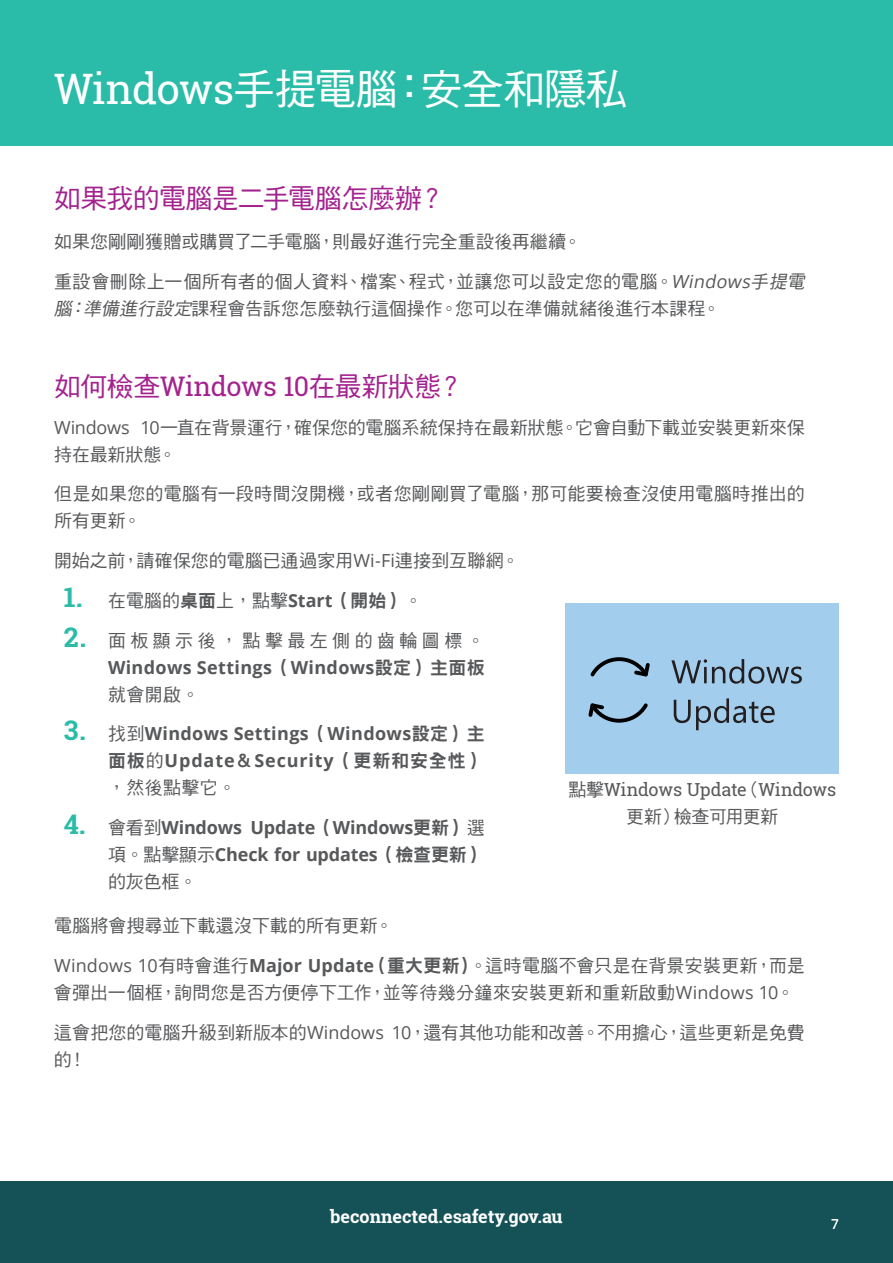
<style>
.page{position:relative;width:893px;height:1263px;background:#fff}
.page>*{position:absolute;margin:0;border:0;box-sizing:border-box;transform-origin:0 0}
.t1{font:42px "DF Hei Std W5";letter-spacing:-.015em;color:#fff}
.t2{font:27px "DF Hei Std W5";letter-spacing:-.025em;color:#a3228e}
.t3{font:18px/27px "DF Hei Std W5";letter-spacing:.005em;color:#57585a}
.t4{font:700 18px/27px "Open Sans";letter-spacing:.02em;color:#57585a;text-align:right}
.t5{font:700 18px/27px "Open Sans";letter-spacing:-.01em;color:#57585a;text-align:right}
.t6{font:700 18px "Roboto Slab";color:#fff}
.t7{font:18px "Roboto Slab";letter-spacing:-.02em;color:#57585a}
.t8{font:18px "DF Hei Std W5";letter-spacing:.245em;color:#57585a}
.t9{font:18px "DF Hei Std W5";letter-spacing:-.02em;color:#57585a}
.t10{font:13.5px "Open Sans";color:#fff}
.s1{font-family:"Roboto Slab"}
.s2{font-family:"Open Sans";font-style:italic}
.s3{font-style:italic}
.s4{font-family:"Open Sans"}
.s5{font-family:"Roboto Slab";font-weight:700;font-size:27px;color:#2abca8}
.s6{font-family:"DF Hei Std W9"}
.s7{font-family:"Open Sans";font-weight:700}
.s8{font-family:"DF Hei Std W9";font-weight:400}
.s9{font-family:"Roboto Slab";font-size:27px;color:#2abca8}
.s10{font-family:"DF Hei Std W5";font-weight:400}
.s11{font-family:"DF Hei Std W5"}
</style>
<div class="page">
<div style="left:0;top:1181px;width:893px;height:82px;background:#155257"></div>
<div style="left:0;top:0;width:893px;height:145px;background:#2abca8"></div>
<div style="left:566px;top:603px;width:273px;height:170px;background:#a2cded"></div>
<svg style="left:590px;top:657px;width:60px;height:20px"></svg>
<svg style="left:588px;top:703px;width:60px;height:20px"></svg>
<svg style="left:674px;top:698px;width:101px;height:32px"></svg>
<svg style="left:671px;top:659px;width:131px;height:25px"></svg>
<h1 class="t1" style="left:54px;top:66px;width:575px"><span class="s1">Windows</span>手提電腦：安全和隱私</h1>
<h2 class="t2" style="left:54px;top:184px;width:392px">如果我的電腦是二手電腦怎麼辦？</h2>
<p class="t3" style="left:54px;top:228px;width:529px">如果您剛剛獲贈或購買了二手電腦，則最好進行完全重設後再繼續。</p>
<p class="t3" style="left:54px;top:268px;width:756px">重設會刪除上一個所有者的個人資料、檔案、程式，並讓您可以設定您的電腦。<span class="s2">Windows</span><span class="s3">手提電腦：準備進行設定</span>課程會告訴您怎麼執行這個操作。您可以在準備就緒後進行本課程。</p>
<h2 class="t2" style="left:54px;top:372px;width:411px">如何檢查<span class="s1">Windows 10</span>在最新狀態？</h2>
<p class="t3" style="left:54px;top:413px;width:752px"><span class="s4">Windows 10</span>一直在背景運行，確保您的電腦系統保持在最新狀態。它會自動下載並安裝更新來保持在最新狀態。</p>
<p class="t3" style="left:54px;top:480px;width:752px">但是如果您的電腦有一段時間沒開機，或者您剛剛買了電腦，那可能要檢查沒使用電腦時推出的所有更新。</p>
<p class="t3" style="left:54px;top:547px;width:467px">開始之前，請確保您的電腦已通過家用<span class="s4">Wi-Fi</span>連接到互聯網。</p>
<p class="t3" style="left:64px;top:587px;width:360px"><span class="s5">1.</span> 在電腦的<span class="s6">桌面</span>上，點擊<span class="s7">Start</span><span class="s6">（開始）</span>。</p>
<p class="t8" style="left:64px;top:630px;width:422px"><span class="s5">2.</span> 面板顯示後，點擊最左側的齒輪圖標。</p>
<p class="t4" style="left:108px;top:653px;width:378px">Windows Settings<span class="s8">（</span>Windows<span class="s8">設定）主面板</span></p>
<p class="t3" style="left:108px;top:680px;width:93px">就會開啟。</p>
<p class="t4" style="left:64px;top:720px;width:422px"><span class="s9">3.</span> <span class="s10">找到</span>Windows Settings<span class="s8">（</span>Windows<span class="s8">設定）主面板</span><span class="s10">的</span>Update<span class="s8">＆</span>Security<span class="s8">（更新和安全性）</span></p>
<p class="t3" style="left:108px;top:774px;width:130px">，然後點擊它。</p>
<p class="t5" style="left:64px;top:814px;width:422px"><span class="s9">4.</span> <span class="s10">會看到</span>Windows Update<span class="s8">（</span>Windows<span class="s8">更新）</span><span class="s10">選項。點擊顯示</span>Check for updates<span class="s8">（檢查更新）</span></p>
<p class="t3" style="left:108px;top:868px;width:91px">的灰色框。</p>
<p class="t3" style="left:54px;top:912px;width:340px">電腦將會搜尋並下載還沒下載的所有更新。</p>
<p class="t3" style="left:54px;top:952px;width:752px"><span class="s4">Windows 10</span>有時會進行<span class="s7">Major Update</span><span class="s6">（重大更新）</span>。這時電腦不會只是在背景安裝更新，而是會彈出一個框，詢問您是否方便停下工作，並等待幾分鐘來安裝更新和重新啟動<span class="s4">Windows 10</span>。</p>
<p class="t3" style="left:54px;top:1018px;width:752px">這會把您的電腦升級到新版本的<span class="s4">Windows 10</span>，還有其他功能和改善。不用擔心，這些更新是免費的！</p>
<p class="t7" style="left:568px;top:777px;width:270px"><span class="s11">點擊</span>Windows Update<span class="s11">（</span>Windows</p>
<p class="t9" style="left:626px;top:806px;width:154px">更新）檢查可用更新</p>
<p class="t6" style="left:330px;top:1204px;width:234px">beconnected.esafety.gov.au</p>
<p class="t10" style="left:831px;top:1214px;width:9px">7</p>
</div>
